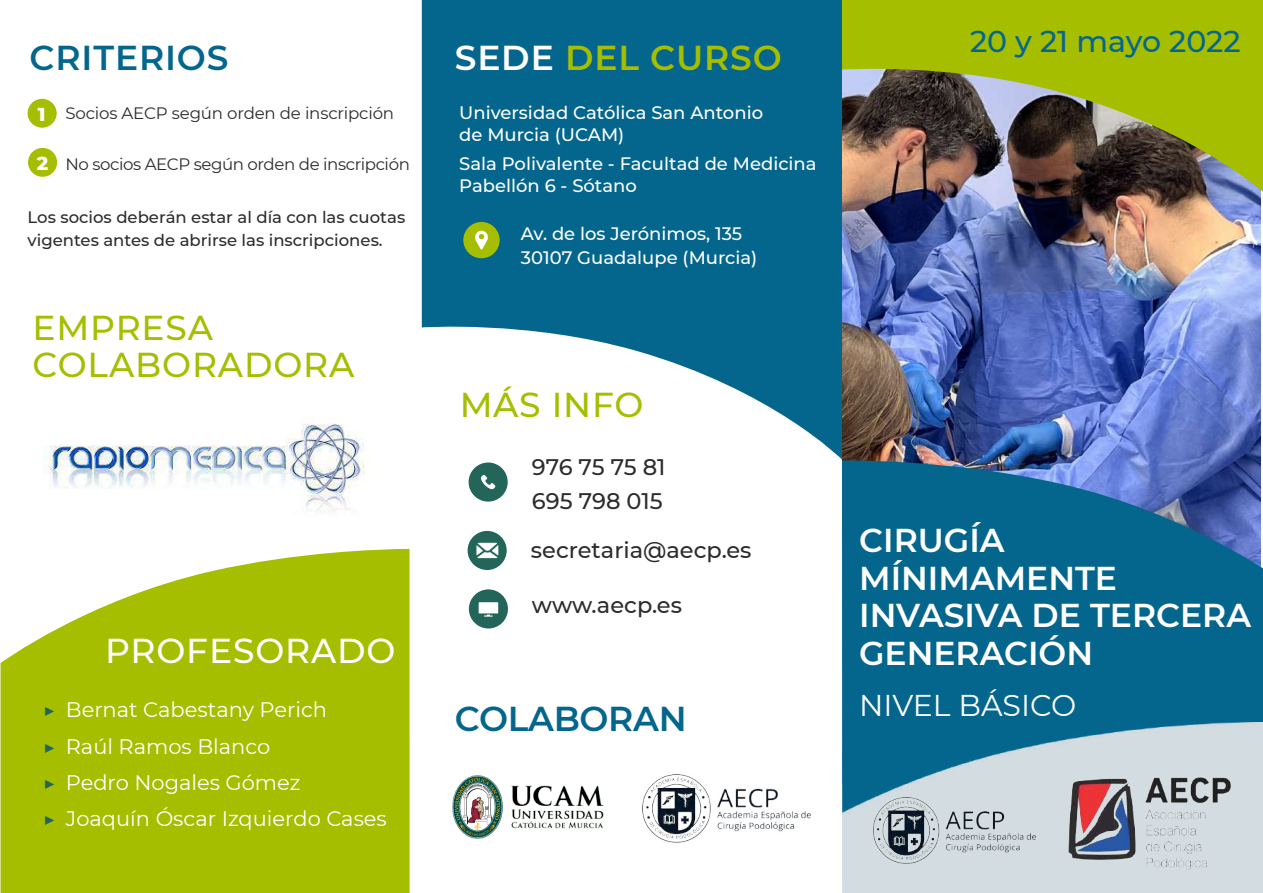
<style>
.page{position:relative;width:1263px;height:893px;background:#fff}
.page>*{position:absolute;margin:0;border:0;box-sizing:border-box;transform-origin:0 0}
.t1{font:500 34.5px/37.5px "Montserrat";letter-spacing:.025em;color:#a5be00}
.t2{font:600 34.5px "Montserrat";letter-spacing:.025em;color:#a5be00}
.t3{font:500 34.5px "Montserrat";letter-spacing:.025em;color:#fff}
.t4{font:600 34.5px "Montserrat";letter-spacing:-.01em;color:#05668d}
.t5{font:600 34.5px "Montserrat";letter-spacing:.01em;color:#05668d}
.t6{font:600 33px/37.5px "Montserrat";color:#fff}
.t7{font:500 30px "Montserrat";letter-spacing:-.005em;color:#05668d}
.t8{font:30px "Montserrat";color:#fff}
.t9{font:500 22.5px/34px "Montserrat";color:#2b2c2c}
.t10{font:21px/36.5px "Montserrat";color:#fff}
.t11{font:500 18px/22.5px "Montserrat";color:#fff}
.t12{font:500 16.5px/22.5px "Montserrat";color:#2b2b2c}
.t13{font:16.5px "Montserrat";letter-spacing:-.025em;color:#2b2b2c}
.s1{font-weight:800;font-size:19.05px;color:#fff}
.s2{color:#236659}
.s3{color:#fff}
</style>
<div class="page">
<img style="left:842px;top:203px;width:419px;height:255px">
<svg style="left:842px;top:458px;width:421px;height:264px;background:#106791"></svg>
<svg style="left:1px;top:549px;width:409px;height:344px;background:#aec41a"></svg>
<img style="left:842px;top:722px;width:421px;height:171px">
<img style="left:1067px;top:773px;width:164px;height:98px">
<img style="left:868px;top:790px;width:173px;height:78px">
<img style="left:842px;top:0;width:421px;height:203px">
<svg style="left:422px;top:0;width:420px;height:459px;fill:#05668d"></svg>
<div style="left:463px;top:222px;width:37px;height:36px;background:#a5be00;border-radius:50%"></div>
<svg style="left:475px;top:231px;width:13px;height:18px"></svg>
<img style="left:642px;top:774px;width:169px;height:69px">
<img style="left:452px;top:775px;width:152px;height:64px">
<div style="left:469px;top:462px;width:39px;height:40px;background:#236659;border-radius:50%"></div>
<svg style="left:481px;top:475px;width:14px;height:15px"></svg>
<div style="left:469px;top:589px;width:39px;height:39px;background:#236659;border-radius:50%"></div>
<div style="left:479px;top:602px;width:19px;height:11px;background:#fff"></div>
<svg style="left:484px;top:615px;width:9px;height:2px"></svg>
<div style="left:468px;top:531px;width:39px;height:39px;background:#236659;border-radius:50%"></div>
<svg style="left:476px;top:543px;width:22px;height:15px"></svg>
<div style="left:28px;top:99px;width:29px;height:29px;background:#a5be00;border-radius:50%"></div>
<div style="left:28px;top:148px;width:29px;height:29px;background:#a5be00;border-radius:50%"></div>
<img style="left:43px;top:417px;width:329px;height:93px">
<h1 class="t5" style="left:30px;top:33px;width:201px">CRITERIOS</h1>
<p class="t13" style="left:38px;top:102px;width:358px"><span class="s1">1</span> Socios AECP según orden de inscripción</p>
<p class="t13" style="left:37px;top:153px;width:375px"><span class="s1">2</span> No socios AECP según orden de inscripción</p>
<p class="t12" style="left:28px;top:206px;width:379px">Los socios deberán estar al día con las cuotas vigentes antes de abrirse las inscripciones.</p>
<h1 class="t1" style="left:32px;top:307px;width:323px">EMPRESA<br>COLABORADORA</h1>
<h1 class="t3" style="left:105px;top:627px;width:292px">PROFESORADO</h1>
<p class="t10" style="left:43px;top:690px;width:346px"><span class="s2">▶</span> Bernat Cabestany Perich<br><span class="s2">▶</span> Raúl Ramos Blanco<br><span class="s2">▶</span> Pedro Nogales Gómez<br><span class="s2">▶</span> Joaquín Óscar Izquierdo Cases</p>
<h1 class="t2" style="left:455px;top:33px;width:329px"><span class="s3">SEDE</span> DEL CURSO</h1>
<p class="t11" style="left:459px;top:100px;width:305px">Universidad Católica San Antonio de Murcia (UCAM)</p>
<p class="t11" style="left:459px;top:151px;width:359px">Sala Polivalente - Facultad de Medicina<br>Pabellón 6 - Sótano</p>
<p class="t11" style="left:521px;top:221px;width:238px;line-height:24px">Av. de los Jerónimos, 135<br>30107 Guadalupe (Murcia)</p>
<h3 class="t7" style="left:970px;top:20px;width:272px">20 y 21 mayo 2022</h3>
<h1 class="t1" style="left:459px;top:385px;width:186px">MÁS INFO</h1>
<p class="t9" style="left:532px;top:449px;width:135px">976 75 75 81<br>695 798 015</p>
<p class="t9" style="left:531px;top:532px;width:222px">secretaria@aecp.es</p>
<p class="t9" style="left:532px;top:587px;width:152px">www.aecp.es</p>
<h1 class="t4" style="left:455px;top:694px;width:233px">COLABORAN</h1>
<h2 class="t6" style="left:859px;top:520px;width:393px">CIRUGÍA<br>MÍNIMAMENTE<br>INVASIVA DE TERCERA<br>GENERACIÓN</h2>
<h3 class="t8" style="left:859px;top:684px;width:219px">NIVEL BÁSICO</h3>
</div>
